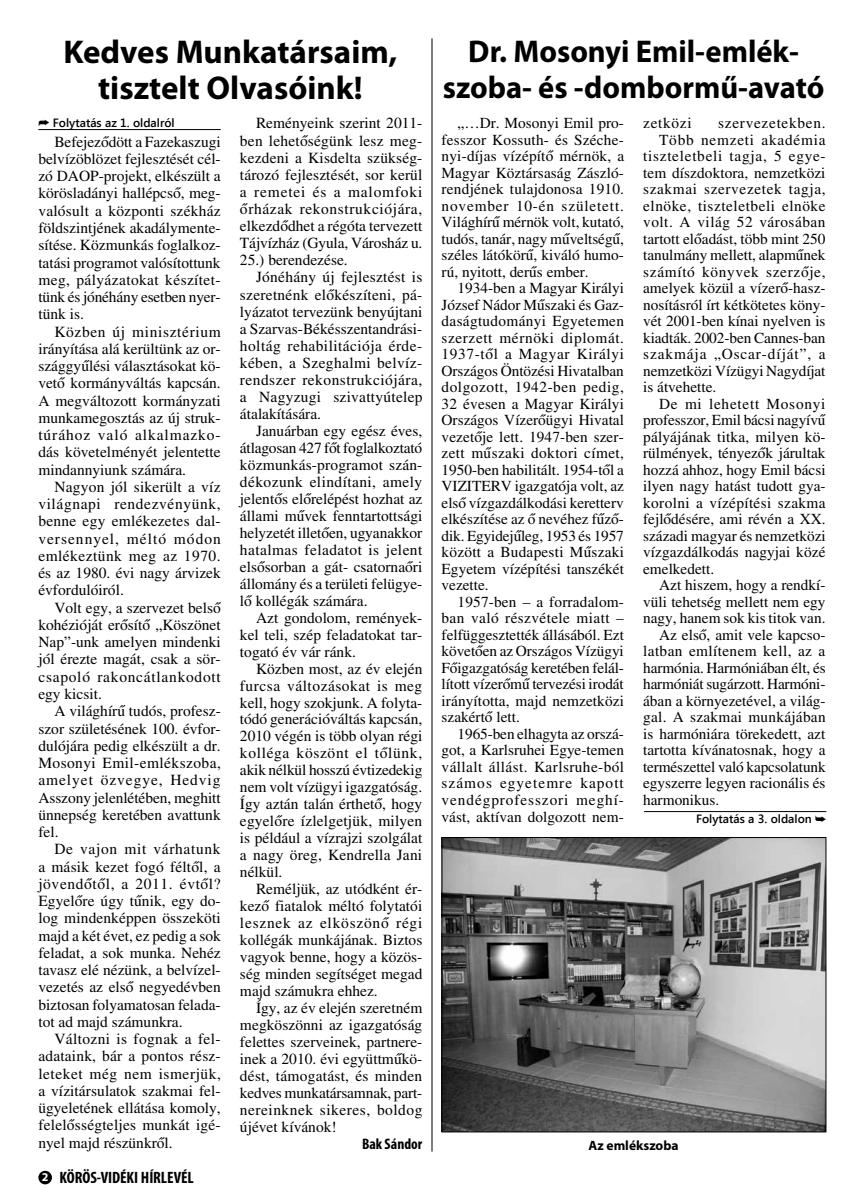
<style>
.page{position:relative;width:864px;height:1190px;background:#fff}
.page>*{position:absolute;margin:0;border:0;box-sizing:border-box;transform-origin:0 0}
.t1{font:700 33px/36px "Myriad Pro";color:#000;text-align:center}
.t2{font:700 31.5px/36px "Myriad Pro";color:#000;text-align:center}
.t3{font:700 condensed 16.5px "Myriad Pro";letter-spacing:-.005em;color:#000}
.t4{font:15.45px/17.2px "H Times";color:#000;text-align:justify}
.t5{font:15.3px/16.5px "H Times";color:#000;text-align:justify}
.t6{font:15.3px "H Times";letter-spacing:.045em;color:#000}
.t7{font:15.3px "H Times";letter-spacing:.035em;color:#000}
.t8{font:15.3px "H Times";letter-spacing:.025em;color:#000}
.t9{font:15.3px "H Times";letter-spacing:.05em;color:#000}
.t10{font:15.3px "H Times";letter-spacing:.04em;color:#000}
.t11{font:15.3px "H Times";letter-spacing:.06em;color:#000}
.t12{font:15.3px "H Times";letter-spacing:.02em;color:#000}
.t13{font:700 condensed 15.3px "Myriad Pro";color:#000}
.t14{font:700 13.5px "Myriad Pro";color:#000}
.t15{font:600 12px "Segoe UI";color:#000}
.s1{font-stretch:normal;font-size:12px;color:#fff}
</style>
<div class="page">
<div style="left:38px;top:1170px;width:14px;height:14px;background:#000;border-radius:50%"></div>
<hr style="left:643px;top:811px;width:183px;height:1px;background:#000">
<hr style="left:38px;top:129px;width:183px;height:1px;background:#000">
<hr style="left:431px;top:38px;width:1px;height:1113px;background:#000">
<img style="left:443px;top:839px;width:381px;height:291px">
<div style="left:441px;top:837px;width:385px;height:295px;border:1px solid #000"></div>
<h1 class="t1" style="left:63px;top:33px;width:335px">Kedves Munkatársaim, tisztelt Olvasóink!</h1>
<p class="t4" style="left:240px;top:115px;width:184px;text-indent:16px">Reményeink szerint 2011- ben lehetőségünk lesz meg&shy;kezdeni a Kisdelta szükség&shy;tározó fejlesztését, sor kerül a remetei és a malomfoki őrházak rekonstrukciójára, elkezdődhet a régóta tervezett Tájvízház (Gyula, Városház u.<br>25.) berendezése.</p>
<p class="t4" style="left:240px;top:269px;width:184px;text-indent:16px">Jónéhány új fejlesztést is szeretnénk előkészíteni, pá&shy;lyázatot tervezünk benyújtani a Szarvas-Békésszentandrási&shy;holtág rehabilitációja érde&shy;kében, a Szeghalmi belvíz&shy;rendszer rekonstrukciójára, a Nagyzugi szivattyútelep átalakítására.</p>
<p class="t4" style="left:240px;top:423px;width:184px;text-indent:16px">Januárban egy egész éves, átlagosan 427 főt foglalkoztató közmunkás-programot szán&shy;dékozunk elindítani, amely jelentős előrelépést hozhat az állami művek fenntartottsági helyzetét illetően, ugyanakkor hatalmas feladatot is jelent elsősorban a gát- csatornaőri állomány és a területi felügye&shy;lő kollégák számára.</p>
<p class="t4" style="left:240px;top:609px;width:184px;text-indent:16px">Azt gondolom, remények&shy;kel teli, szép feladatokat tar&shy;togató év vár ránk.</p>
<p class="t4" style="left:240px;top:660px;width:184px;text-indent:16px">Közben most, az év elején furcsa változásokat is meg kell, hogy szokjunk. A folyta&shy;tódó generációváltás kapcsán, 2010 végén is több olyan régi kolléga köszönt el tőlünk, akik nélkül hosszú évtizedekig nem volt vízügyi igazgatóság.<br>Így aztán talán érthető, hogy egyelőre ízlelgetjük, milyen is például a vízrajzi szolgálat a nagy öreg, Kendrella Jani nélkül.</p>
<p class="t4" style="left:240px;top:881px;width:184px;text-indent:16px">Reméljük, az utódként ér&shy;kező fiatalok méltó folytatói lesznek az elköszönő régi kollégák munkájának. Biztos vagyok benne, hogy a közös&shy;ség minden segítséget megad majd számukra ehhez.</p>
<p class="t4" style="left:240px;top:999px;width:184px;text-indent:16px">Így, az év elején szeretném megköszönni az igazgatóság felettes szerveinek, partnere&shy;inek a 2010. évi együttműkö&shy;dést, támogatást, és minden kedves munkatársamnak, part&shy;nereinknek sikeres, boldog újévet kívánok!</p>
<p class="t13" style="left:362px;top:1134px;width:62px">Bak Sándor</p>
<p class="t15" style="left:38px;top:114px;width:138px">➦ Folytatás az 1. oldalról</p>
<p class="t4" style="left:38px;top:133px;width:184px;text-indent:16px">Befejeződött a Fazekaszugi belvízöblözet fejlesztését cél&shy;zó DAOP-projekt, elkészült a körösladányi hallépcső, meg&shy;valósult a központi székház földszintjének akadálymente&shy;sítése. Közmunkás foglalkoz&shy;tatási programot valósítottunk meg, pályázatokat készítet&shy;tünk és jónéhány esetben nyer&shy;tünk is.</p>
<p class="t4" style="left:38px;top:323px;width:184px;text-indent:16px">Közben új minisztérium irányítása alá kerültünk az or&shy;szággyűlési választásokat kö&shy;vető kormányváltás kapcsán.<br>A megváltozott kormányzati munkamegosztás az új struk&shy;túrához való alkalmazko&shy;dás követelményét jelentette mindannyiunk számára.</p>
<p class="t4" style="left:38px;top:478px;width:184px;text-indent:16px">Nagyon jól sikerült a víz világnapi rendezvényünk, benne egy emlékezetes dal&shy;versennyel, méltó módon emlékeztünk meg az 1970. és az 1980. évi nagy árvizek évfordulóiról.</p>
<p class="t4" style="left:38px;top:599px;width:184px;text-indent:16px">Volt egy, a szervezet belső kohézióját erősítő „Köszönet Nap”-unk amelyen mindenki jól érezte magát, csak a sör&shy;csapoló rakoncátlankodott egy kicsit.</p>
<p class="t4" style="left:38px;top:703px;width:184px;text-indent:16px">A világhírű tudós, profes - szor születésének 100. évfor&shy;dulójára pedig elkészült a dr.<br>Mosonyi Emil-emlékszoba, amelyet özvegye, Hedvig Asszony jelenlétében, meghitt ünnepség keretében avattunk fel.</p>
<p class="t4" style="left:38px;top:841px;width:184px;text-indent:16px">De vajon mit várhatunk a másik kezet fogó féltől, a jövendőtől, a 2011. évtől?<br>Egyelőre úgy tűnik, egy do&shy;log mindenképpen összeköti majd a két évet, ez pedig a sok feladat, a sok munka. Nehéz tavasz elé nézünk, a belvízel&shy;vezetés az első negyedévben biztosan folyamatosan felada&shy;tot ad majd számunkra.</p>
<p class="t4" style="left:38px;top:1030px;width:184px;text-indent:16px">Változni is fognak a fel&shy;adataink, bár a pontos rész&shy;leteket még nem ismerjük, a vízitársulatok szakmai fel&shy;ügyeletének ellátása komoly, felelősségteljes munkát igé&shy;nyel majd részünkről.</p>
<p class="t3" style="left:42px;top:1167px;width:153px"><span class="s1">2</span> KÖRÖS-VIDÉKI HÍRLEVÉL</p>
<h2 class="t2" style="left:442px;top:32px;width:383px">Dr. Mosonyi Emil-emlék&shy;szoba- és -dombormű-avató</h2>
<p class="t5" style="left:441px;top:116px;width:184px;text-indent:16px">„…Dr. Mosonyi Emil pro&shy;fesszor Kossuth- és Széche&shy;nyi-díjas vízépítő mérnök, a Magyar Köztársaság Zászló&shy;rendjének tulajdonosa 1910. november 10-én született.<br>Világhírű mérnök volt, kutató, tudós, tanár, nagy műveltségű, széles látókörű, kiváló humo&shy;rú, nyitott, derűs ember.</p>
<p class="t5" style="left:441px;top:280px;width:184px;text-indent:16px">1934-ben a Magyar Királyi József Nádor Műszaki és Gaz&shy;daságtudományi Egyetemen szerzett mérnöki diplomát.<br>1937-től a Magyar Királyi Országos Öntözési Hivatalban dolgozott, 1942-ben pedig, 32 évesen a Magyar Királyi Országos Vízerőügyi Hivatal vezetője lett. 1947-ben szer&shy;zett műszaki doktori címet, 1950-ben habilitált. 1954-től a VIZITERV igazgatója volt, az első vízgazdálkodási keretterv elkészítése az ő nevéhez fűző&shy;dik. Egyidejűleg, 1953 és 1957 között a Budapesti Műszaki Egyetem vízépítési tanszékét vezette.</p>
<p class="t5" style="left:441px;top:594px;width:184px;text-indent:16px">1957-ben – a forradalom&shy;ban való részvétele miatt – felfüggesztették állásából. Ezt követően az Országos Vízügyi Főigazgatóság keretében felál&shy;lított vízerőmű tervezési irodát irányította, majd nemzetközi szakértő lett.</p>
<p class="t5" style="left:441px;top:726px;width:184px;text-indent:16px">1965-ben elhagyta az orszá&shy;got, a Karlsruhei Egye-temen vállalt állást. Karlsruhe-ból számos egyetemre kapott vendégprofesszori meghí&shy;vást, aktívan dolgozott nem-</p>
<p class="t6" style="left:643px;top:114px;width:50px">zetközi</p>
<p class="t6" style="left:718px;top:114px;width:109px">szervezetekben.</p>
<p class="t9" style="left:659px;top:131px;width:168px">Több nemzeti akadémia</p>
<p class="t6" style="left:643px;top:147px;width:184px">tiszteletbeli tagja, 5 egye-</p>
<p class="t5" style="left:643px;top:165px;width:184px">tem díszdoktora, nemzetközi</p>
<p class="t10" style="left:643px;top:180px;width:184px">szakmai szervezetek tagja,</p>
<p class="t7" style="left:643px;top:197px;width:184px">elnöke, tiszteletbeli elnöke</p>
<p class="t7" style="left:643px;top:213px;width:184px">volt. A világ 52 városában</p>
<p class="t5" style="left:643px;top:231px;width:184px">tartott előadást, több mint 250</p>
<p class="t5" style="left:643px;top:248px;width:184px">tanulmány mellett, alapműnek</p>
<p class="t6" style="left:643px;top:263px;width:184px">számító könyvek szerzője,</p>
<p class="t5" style="left:643px;top:280px;width:184px">amelyek közül a vízerő-hasz-</p>
<p class="t5" style="left:643px;top:297px;width:184px">nosításról írt kétkötetes köny-</p>
<p class="t5" style="left:643px;top:313px;width:184px">vét 2001-ben kínai nyelven is</p>
<p class="t5" style="left:643px;top:330px;width:184px">kiadták. 2002-ben Cannes-ban</p>
<p class="t11" style="left:643px;top:345px;width:184px">szakmája „Oscar-díját”, a</p>
<p class="t5" style="left:643px;top:363px;width:184px">nemzetközi Vízügyi Nagydíjat</p>
<p class="t5" style="left:643px;top:379px;width:75px">is átvehette.</p>
<p class="t9" style="left:659px;top:395px;width:168px">De mi lehetett Mosonyi</p>
<p class="t5" style="left:643px;top:412px;width:184px">professzor, Emil bácsi nagyívű</p>
<p class="t5" style="left:643px;top:429px;width:184px">pályájának titka, milyen kö-</p>
<p class="t5" style="left:643px;top:445px;width:184px">rülmények, tényezők járultak</p>
<p class="t5" style="left:643px;top:462px;width:184px">hozzá ahhoz, hogy Emil bácsi</p>
<p class="t5" style="left:643px;top:478px;width:184px">ilyen nagy hatást tudott gya-</p>
<p class="t8" style="left:643px;top:494px;width:184px">korolni a vízépítési szakma</p>
<p class="t5" style="left:643px;top:511px;width:184px">fejlődésére, ami révén a XX.</p>
<p class="t5" style="left:643px;top:528px;width:184px">századi magyar és nemzetközi</p>
<p class="t5" style="left:643px;top:544px;width:184px">vízgazdálkodás nagyjai közé</p>
<p class="t5" style="left:643px;top:561px;width:72px">emelkedett.</p>
<p class="t5" style="left:659px;top:577px;width:168px">Azt hiszem, hogy a rendkí-</p>
<p class="t5" style="left:643px;top:594px;width:184px">vüli tehetség mellett nem egy</p>
<p class="t5" style="left:643px;top:610px;width:184px">nagy, hanem sok kis titok van.</p>
<p class="t5" style="left:659px;top:627px;width:168px">Az első, amit vele kapcso-</p>
<p class="t8" style="left:643px;top:642px;width:184px">latban említenem kell, az a</p>
<p class="t5" style="left:643px;top:660px;width:184px">harmónia. Harmóniában élt, és</p>
<p class="t5" style="left:643px;top:676px;width:184px">harmóniát sugárzott. Harmóni-</p>
<p class="t5" style="left:643px;top:693px;width:184px">ában a környezetével, a világ-</p>
<p class="t12" style="left:643px;top:708px;width:184px">gal. A szakmai munkájában</p>
<p class="t5" style="left:643px;top:726px;width:184px">is harmóniára törekedett, azt</p>
<p class="t5" style="left:643px;top:742px;width:184px">tartotta kívánatosnak, hogy a</p>
<p class="t5" style="left:643px;top:759px;width:184px">természettel való kapcsolatunk</p>
<p class="t5" style="left:643px;top:775px;width:184px">egyszerre legyen racionális és</p>
<p class="t5" style="left:643px;top:792px;width:78px">harmonikus.</p>
<p class="t15" style="left:695px;top:810px;width:132px">Folytatás a 3. oldalon ➥</p>
<p class="t14" style="left:588px;top:1136px;width:91px">Az emlékszoba</p>
</div>
